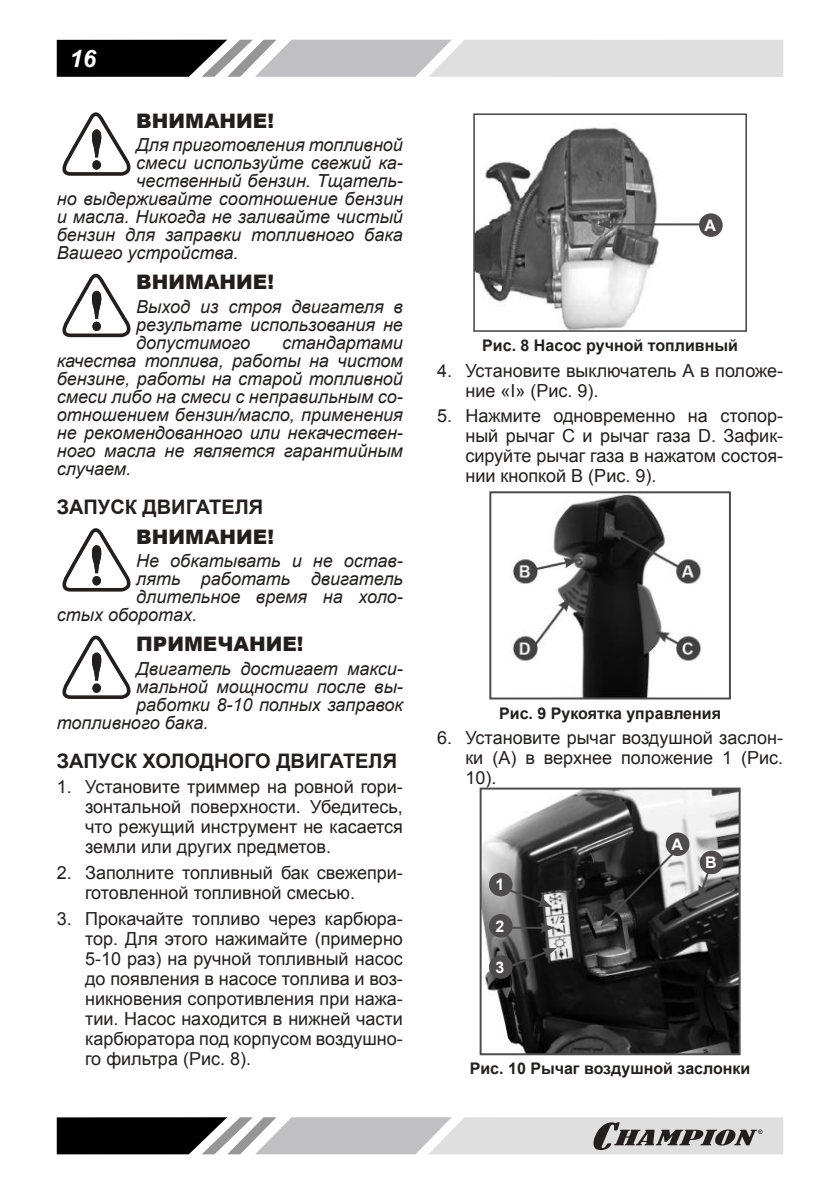
<style>
.page{position:relative;width:840px;height:1191px;background:#fff}
.page>*{position:absolute;margin:0;border:0;box-sizing:border-box;transform-origin:0 0}
.t1{font:italic 700 24px "Arial";color:#fff}
.t2{font:700 20px "Arial";color:#241f1f}
.t3{font:900 20px "Arial";color:#241f1f}
.t4{font:18px/20px "Arial";color:#241f1f;text-align:justify}
.t5{font:italic 18px/18px "Arial";color:#241f1f;text-align:justify}
.t6{font:700 16px "Arial";color:#241f1f}
.t7{font:700 16px "Arial";color:#fff}
</style>
<div class="page">
<svg style="left:57px;top:40px;width:725px;height:37px;background:#aaa9aa"></svg>
<svg style="left:57px;top:1117px;width:725px;height:37px;background:#9e9e9e"></svg>
<svg style="left:62px;top:112px;width:69px;height:64px"></svg>
<svg style="left:62px;top:274px;width:69px;height:63px"></svg>
<svg style="left:62px;top:528px;width:69px;height:63px"></svg>
<svg style="left:62px;top:635px;width:69px;height:64px"></svg>
<img style="left:476px;top:127px;width:212px;height:202px">
<div style="left:473px;top:113px;width:273px;height:219px;border:2px solid #4e4b4c"></div>
<div style="left:698px;top:213px;width:24px;height:24px;background:#4e4b4c;border-radius:50%"></div>
<hr style="left:607px;top:223px;width:95px;height:2px;background:#4e4b4c">
<svg style="left:597px;top:219px;width:14px;height:10px"></svg>
<img style="left:510px;top:494px;width:192px;height:202px">
<div style="left:489px;top:491px;width:241px;height:208px;border:2px solid #4e4b4c"></div>
<img style="left:482px;top:790px;width:255px;height:262px">
<div style="left:479px;top:787px;width:261px;height:268px;border:2px solid #4e4b4c"></div>
<svg style="left:599px;top:846px;width:80px;height:80px;background:#3d3d3d"></svg>
<svg style="left:698px;top:860px;width:15px;height:39px"></svg>
<div style="left:665px;top:832px;width:24px;height:24px;background:#4e4b4c;border-radius:50%"></div>
<div style="left:699px;top:850px;width:24px;height:24px;background:#4e4b4c;border-radius:50%"></div>
<svg style="left:492px;top:882px;width:60px;height:25px"></svg>
<hr style="left:496px;top:926px;width:47px;height:2px;background:#4e4b4c">
<svg style="left:540px;top:922px;width:14px;height:11px"></svg>
<svg style="left:496px;top:948px;width:60px;height:25px"></svg>
<div style="left:488px;top:914px;width:24px;height:23px;background:#4e4b4c;border-radius:50%"></div>
<div style="left:488px;top:955px;width:24px;height:23px;background:#4e4b4c;border-radius:50%"></div>
<div style="left:488px;top:872px;width:24px;height:24px;background:#4e4b4c;border-radius:50%"></div>
<h1 class="t1" style="left:70px;top:44px;width:28px">16</h1>
<p class="t3" style="left:136px;top:106px;width:139px">ВНИМАНИЕ!</p>
<p class="t5" style="left:136px;top:136px;width:268px">Для приготовления топливной</p>
<p class="t5" style="left:136px;top:154px;width:268px">смеси используйте свежий ка-</p>
<p class="t5" style="left:136px;top:172px;width:268px">чественный бензин. Тщатель-</p>
<p class="t5" style="left:57px;top:190px;width:347px">но выдерживайте соотношение бензин</p>
<p class="t5" style="left:57px;top:208px;width:347px">и масла. Никогда не заливайте чистый</p>
<p class="t5" style="left:57px;top:226px;width:347px">бензин для заправки топливного бака</p>
<p class="t5" style="left:57px;top:244px;width:183px">Вашего устройства.</p>
<p class="t3" style="left:136px;top:267px;width:139px">ВНИМАНИЕ!</p>
<p class="t5" style="left:136px;top:298px;width:268px">Выход из строя двигателя в результате использования не допустимого</p>
<p class="t5" style="left:57px;top:334px;width:347px;text-indent:225px">стандартами качества топлива, работы на чистом бензине, работы на старой топливной смеси либо на смеси с неправильным со&shy;отношением бензин/масло, применения не рекомендованного или некачествен&shy;ного масла не является гарантийным случаем.</p>
<p class="t2" style="left:57px;top:493px;width:208px">ЗАПУСК ДВИГАТЕЛЯ</p>
<p class="t3" style="left:136px;top:522px;width:139px">ВНИМАНИЕ!</p>
<p class="t5" style="left:136px;top:552px;width:268px">Не обкатывать и не остав-</p>
<p class="t5" style="left:136px;top:570px;width:268px">лять работать двигатель</p>
<p class="t5" style="left:136px;top:588px;width:268px">длительное время на холо-</p>
<p class="t5" style="left:57px;top:606px;width:142px">стых оборотах.</p>
<p class="t3" style="left:136px;top:629px;width:169px">ПРИМЕЧАНИЕ!</p>
<p class="t5" style="left:136px;top:659px;width:268px">Двигатель достигает макси-</p>
<p class="t5" style="left:136px;top:677px;width:268px">мальной мощности после вы-</p>
<p class="t5" style="left:136px;top:695px;width:268px">работки 8-10 полных заправок</p>
<p class="t5" style="left:57px;top:713px;width:153px">топливного бака.</p>
<p class="t2" style="left:57px;top:747px;width:341px">ЗАПУСК ХОЛОДНОГО ДВИГАТЕЛЯ</p>
<p class="t4" style="left:85px;top:777px;width:319px;text-indent:-28px">1. Установите триммер на ровной гори&shy;зонтальной поверхности. Убедитесь, что режущий инструмент не касается земли или других предметов.</p>
<p class="t4" style="left:85px;top:863px;width:319px;text-indent:-28px">2. Заполните топливный бак свежепри&shy;готовленной топливной смесью.</p>
<p class="t4" style="left:85px;top:908px;width:319px;text-indent:-28px">3. Прокачайте топливо через карбюра&shy;тор. Для этого нажимайте (примерно 5-10 раз) на ручной топливный насос до появления в насосе топлива и воз&shy;никновения сопротивления при нажа&shy;тии. Насос находится в нижней части карбюратора под корпусом воздушно&shy;го фильтра (Рис. 8).</p>
<p class="t7" style="left:704px;top:219px;width:13px">A</p>
<p class="t6" style="left:482px;top:335px;width:257px">Рис. 8 Насос ручной топливный</p>
<p class="t4" style="left:465px;top:360px;width:319px;text-indent:-28px">4. Установите выключатель А в положе&shy;ние «I» (Рис. 9).</p>
<p class="t4" style="left:465px;top:406px;width:319px;text-indent:-28px">5. Нажмите одновременно на стопор&shy;ный рычаг С и рычаг газа D. Зафик&shy;сируйте рычаг газа в нажатом состоя&shy;нии кнопкой В (Рис. 9).</p>
<p class="t6" style="left:499px;top:702px;width:223px">Рис. 9 Рукоятка управления</p>
<p class="t4" style="left:465px;top:728px;width:319px;text-indent:-28px">6. Установите рычаг воздушной заслон&shy;ки (А) в верхнее положение 1 (Рис.<br>10).</p>
<p class="t7" style="left:495px;top:878px;width:10px">1</p>
<p class="t7" style="left:495px;top:920px;width:10px">2</p>
<p class="t7" style="left:495px;top:956px;width:10px">3</p>
<p class="t7" style="left:671px;top:838px;width:13px">A</p>
<p class="t7" style="left:704px;top:856px;width:13px">B</p>
<p class="t6" style="left:469px;top:1058px;width:282px">Рис. 10 Рычаг воздушной заслонки</p>
</div>
